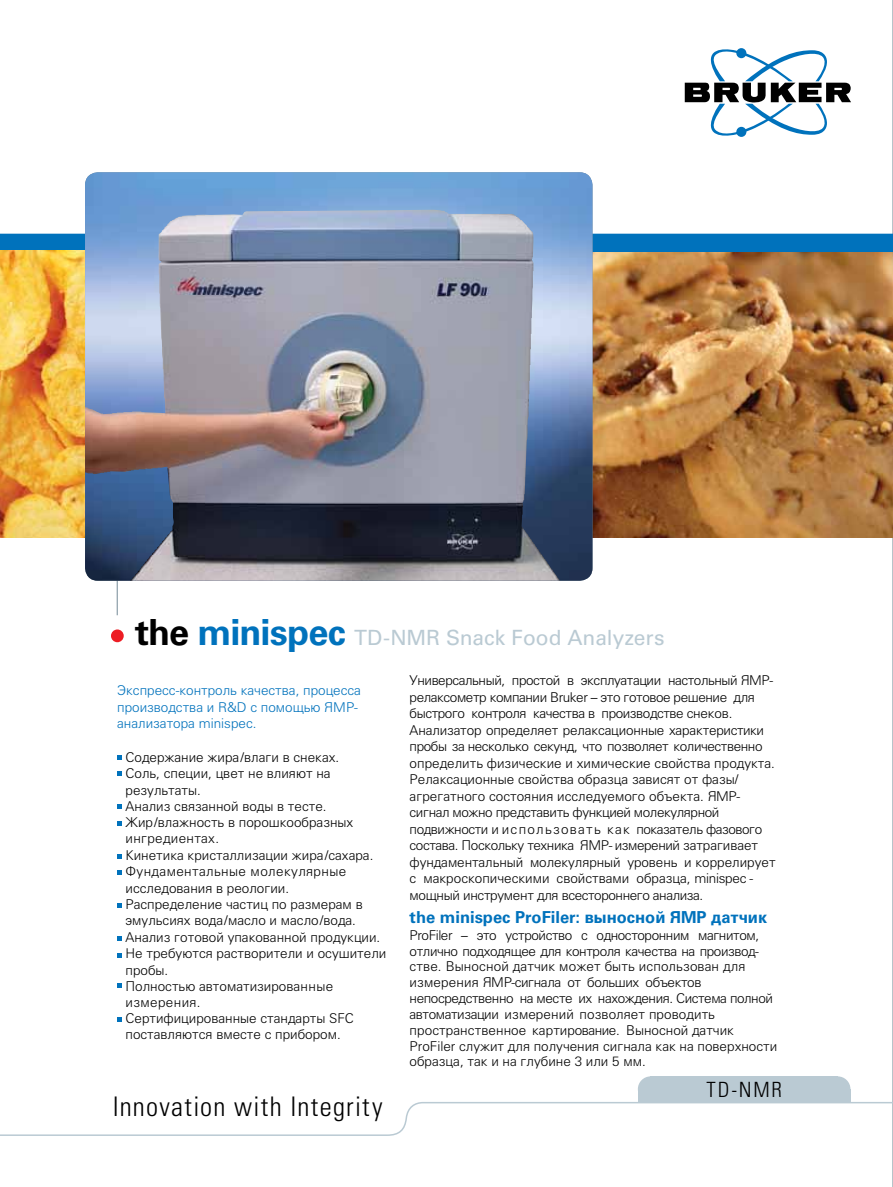
<style>
.page{position:relative;width:893px;height:1187px;background:#fff}
.page>*{position:absolute;margin:0;border:0;box-sizing:border-box;transform-origin:0 0}
.t1{font:300 condensed 27px "Univers LT Std";letter-spacing:.045em;color:#000}
.t2{font:21px "Univers LT Std";color:#bacad3}
.t3{font:300 condensed 21px "Univers LT Std";color:#000}
.t4{font:700 16.5px "Univers Cyr";color:#0072bc}
.t5{font:300 13.5px/16.4px "Univers Cyr";color:#000}
.t6{font:300 13.5px/16.5px "Univers Cyr";letter-spacing:-.02em;color:#000}
.t7{font:300 13.5px/16.5px "Univers Cyr";color:#0072bc}
.s1{font-weight:700;font-size:36px;color:#000}
.s2{font-weight:700;font-size:36px;color:#0072bc}
</style>
<div class="page">
<hr style="left:892px;top:0;width:1px;height:1186px;background:#748a96">
<img style="left:592px;top:251px;width:301px;height:286px">
<div style="left:111px;top:629px;width:13px;height:13px;background:#ed1d24;border-radius:50%"></div>
<div style="left:0;top:234px;width:893px;height:17px;background:#0072bc"></div>
<hr style="left:117px;top:542px;width:1px;height:73px;background:#748a96">
<img style="left:0;top:250px;width:85px;height:287px">
<img style="left:85px;top:172px;width:507px;height:408px">
<svg style="left:117px;top:755px;width:5px;height:4px"></svg>
<svg style="left:117px;top:771px;width:5px;height:5px"></svg>
<svg style="left:117px;top:804px;width:5px;height:5px"></svg>
<svg style="left:117px;top:821px;width:5px;height:4px"></svg>
<svg style="left:117px;top:854px;width:5px;height:4px"></svg>
<svg style="left:117px;top:870px;width:5px;height:5px"></svg>
<svg style="left:117px;top:903px;width:5px;height:5px"></svg>
<svg style="left:117px;top:936px;width:5px;height:5px"></svg>
<svg style="left:117px;top:953px;width:5px;height:4px"></svg>
<svg style="left:117px;top:983px;width:5px;height:4px"></svg>
<svg style="left:117px;top:1017px;width:5px;height:5px"></svg>
<img style="left:85px;top:210px;width:475px;height:370px">
<svg style="left:0;top:1101px;width:893px;height:35px"></svg>
<div style="left:638px;top:1089px;width:13px;height:12px;background:#bacad3"></div>
<div style="left:651px;top:1076px;width:187px;height:25px;background:#bacad3"></div>
<div style="left:638px;top:1076px;width:25px;height:25px;background:#bacad3;border-radius:50%"></div>
<div style="left:825px;top:1076px;width:25px;height:25px;background:#bacad3;border-radius:50%"></div>
<div style="left:838px;top:1089px;width:12px;height:12px;background:#bacad3"></div>
<svg style="left:685px;top:48px;width:166px;height:89px"></svg>
<h2 class="t2" style="left:135px;top:625px;width:531px"><span class="s1">the</span> <span class="s2">minispec</span> TD-NMR Snack Food Analyzers</h2>
<p class="t7" style="left:117px;top:682px;width:245px">Экспресс-контроль качества, процесса производства и R&amp;D с помощью ЯМР&shy;анализатора minispec.</p>
<p class="t5" style="left:126px;top:749px;width:262px">Содержание жира/влаги в снеках.<br>Соль, специи, цвет не влияют на результаты.<br>Анализ связанной воды в тесте.<br>Жир/влажность в порошкообразных ингредиентах.<br>Кинетика кристаллизации жира/сахара.<br>Фундаментальные молекулярные исследования в реологии.<br>Распределение частиц по размерам в эмульсиях вода/масло и масло/вода.<br>Анализ готовой упакованной продукции.<br>Не требуются растворители и осушители пробы.<br>Полностью автоматизированные измерения.<br>Сертифицированные стандарты SFC поставляются вместе с прибором.</p>
<p class="t6" style="left:410px;top:672px;width:367px">Универсальный, простой в эксплуатации настольный ЯМР&shy;релаксометр компании Bruker – это готовое решение для быстрого контроля качества в производстве снеков.<br>Анализатор определяет релаксационные характеристики пробы за несколько секунд, что позволяет количественно определить физические и химические свойства продукта.<br>Релаксационные свойства образца зависят от фазы/ агрегатного состояния исследуемого объекта. ЯМР&shy;сигнал можно представить функцией молекулярной подвижности и использовать как показатель фазового состава. Поскольку техника ЯМР- измерений затрагивает фундаментальный молекулярный уровень и коррелирует с макроскопическими свойствами образца, minispec - мощный инструмент для всестороннего анализа.</p>
<p class="t4" style="left:410px;top:907px;width:359px">the minispec ProFiler: выносной ЯМР датчик</p>
<p class="t5" style="left:410px;top:927px;width:369px;line-height:15.8px">ProFiler – это устройство с односторонним магнитом, отлично подходящее для контроля качества на производ&shy;стве. Выносной датчик может быть использован для измерения ЯМР-сигнала от больших объектов непосредственно на месте их нахождения. Система полной автоматизации измерений позволяет проводить пространственное картирование. Выносной датчик ProFiler служит для получения сигнала как на поверхности образца, так и на глубине 3 или 5 мм.</p>
<h1 class="t1" style="left:113px;top:1090px;width:271px">Innovation with Integrity</h1>
<h2 class="t3" style="left:706px;top:1077px;width:77px">TD-NMR</h2>
</div>
